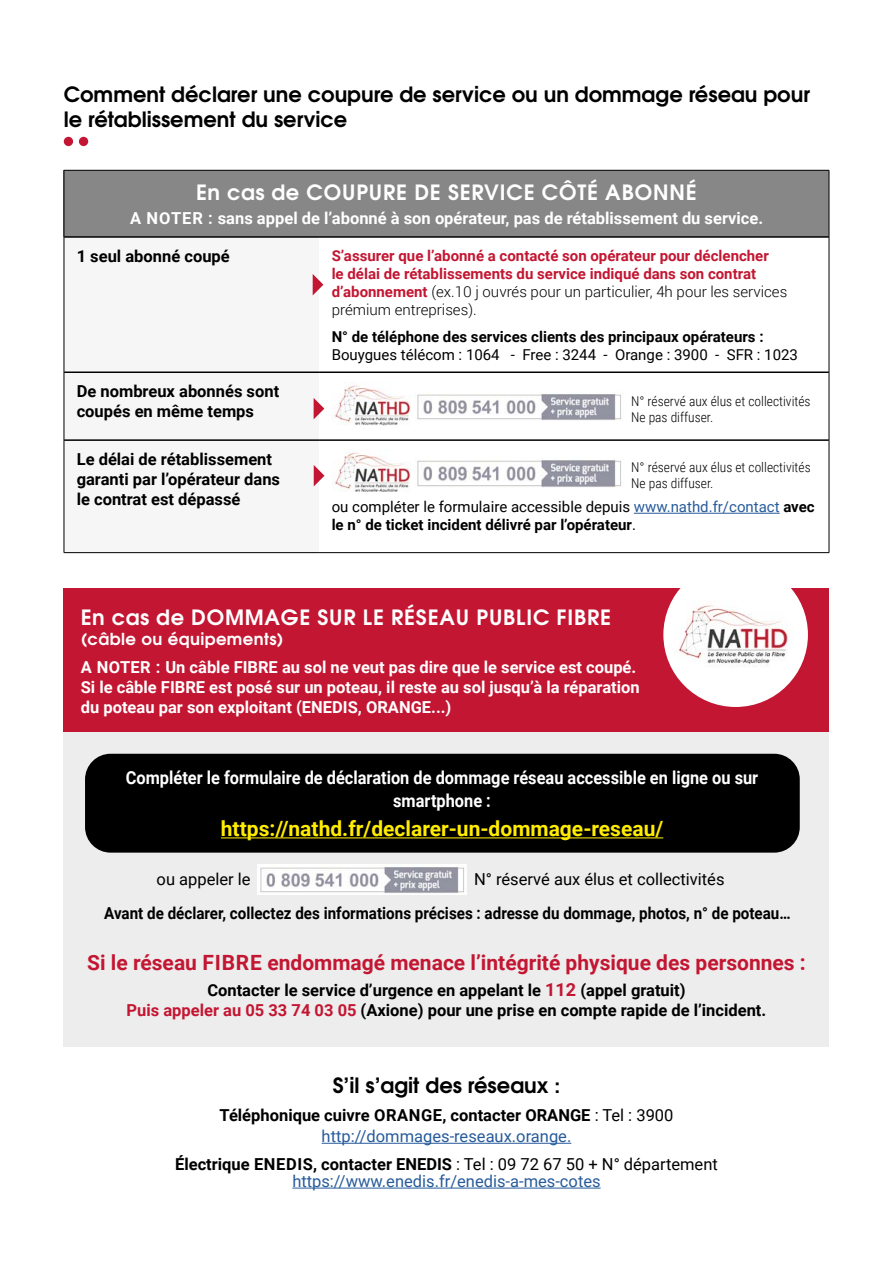
<style>
.page{position:relative;width:893px;height:1263px;background:#fff}
.page>*{position:absolute;margin:0;border:0;box-sizing:border-box;transform-origin:0 0}
.t1{font:700 21px/25.2px "Te X Gyre Adventor";color:#000}
.t2{font:700 21px "Te X Gyre Adventor";letter-spacing:.04em;color:#fff}
.t3{font:700 21px "Roboto";color:#c31632}
.t4{font:700 21px "Roboto";color:#ffed00}
.t5{font:700 18px/23.4px "Roboto";color:#fff;text-align:center;scale:.91 1}
.t6{font:700 16.5px/19.8px "Roboto";color:#000;text-align:center}
.t7{font:700 16.5px/19.8px "Roboto";color:#fff}
.t8{font:16.5px/16.5px "Roboto";color:#275b9b;text-align:center}
.t9{font:700 16.5px "Roboto";color:#000;scale:.92 1}
.t10{font:16.5px "Roboto";color:#000}
.t11{font:700 16.5px "Te X Gyre Adventor";letter-spacing:.025em;color:#fff}
.t12{font:700 15px/18px "Roboto";color:#c31632}
.t13{font:700 15px/18px "Roboto";color:#000}
.t14{font:15px "Roboto";color:#000}
.t15{font:300 13.5px/16.2px "Roboto Condensed";color:#000}
.s1{font-weight:300;color:#000}
.s2{font-weight:400}
.s3{font-weight:400;color:#275b9b}
.s4{font-size:18px;color:#c31632}
.s5{color:#c31632}
.s6{font-weight:700;color:#000}
.s7{color:#000}
</style>
<div class="page">
<div style="left:79px;top:137px;width:9px;height:9px;background:#c31632;border-radius:50%"></div>
<div style="left:64px;top:137px;width:9px;height:9px;background:#c31632;border-radius:50%"></div>
<div style="left:64px;top:588px;width:765px;height:144px;background:#c31632"></div>
<hr style="left:322px;top:1143px;width:249px;height:1px;background:#275b9b">
<hr style="left:292px;top:1188px;width:309px;height:1px;background:#275b9b">
<div style="left:663px;top:562px;width:145px;height:145px;background:#fff;border-radius:50%"></div>
<div style="left:64px;top:732px;width:765px;height:315px;background:#ededed"></div>
<div style="left:64px;top:170px;width:765px;height:67px;background:#878787"></div>
<hr style="left:64px;top:170px;width:255px;height:1px;background:#000">
<hr style="left:64px;top:170px;width:1px;height:67px;background:#000">
<hr style="left:319px;top:170px;width:510px;height:1px;background:#000">
<hr style="left:829px;top:170px;width:1px;height:67px;background:#000">
<hr style="left:64px;top:552px;width:255px;height:1px;background:#000">
<hr style="left:319px;top:552px;width:510px;height:1px;background:#000">
<hr style="left:64px;top:236px;width:255px;height:2px;background:#000">
<hr style="left:319px;top:236px;width:510px;height:2px;background:#000">
<hr style="left:64px;top:371px;width:255px;height:2px;background:#000">
<hr style="left:319px;top:371px;width:510px;height:2px;background:#000">
<hr style="left:64px;top:439px;width:255px;height:2px;background:#000">
<hr style="left:319px;top:439px;width:510px;height:2px;background:#000">
<hr style="left:64px;top:237px;width:1px;height:135px;background:#000">
<hr style="left:829px;top:237px;width:1px;height:135px;background:#000">
<hr style="left:64px;top:372px;width:1px;height:68px;background:#000">
<hr style="left:829px;top:372px;width:1px;height:68px;background:#000">
<hr style="left:64px;top:440px;width:1px;height:112px;background:#000">
<hr style="left:829px;top:440px;width:1px;height:112px;background:#000">
<hr style="left:634px;top:513px;width:146px;height:1px;background:#275b9b">
<svg style="left:313px;top:274px;width:10px;height:21px"></svg>
<img style="left:334px;top:385px;width:76px;height:40px">
<img style="left:417px;top:394px;width:204px;height:27px">
<svg style="left:314px;top:398px;width:10px;height:21px"></svg>
<img style="left:334px;top:449px;width:76px;height:43px">
<img style="left:417px;top:460px;width:204px;height:28px">
<svg style="left:314px;top:465px;width:10px;height:21px"></svg>
<img style="left:257px;top:864px;width:209px;height:31px">
<div style="left:85px;top:754px;width:715px;height:99px;background:#000;border-radius:26px"></div>
<hr style="left:221px;top:837px;width:442px;height:1px;background:#ffed00">
<img style="left:674px;top:605px;width:118px;height:62px">
<p class="t1" style="left:64px;top:80px;width:748px">Comment déclarer une coupure de service ou un dommage réseau pour le rétablissement du service</p>
<p class="t2" style="left:196px;top:174px;width:502px">En cas de COUPURE DE SERVICE CÔTÉ ABONNÉ</p>
<p class="t7" style="left:130px;top:208px;width:635px">A NOTER : sans appel de l’abonné à son opérateur, pas de rétablissement du service.</p>
<p class="t6" style="left:77px;top:246px;width:155px">1 seul abonné coupé</p>
<p class="t12" style="left:332px;top:246px;width:457px">S’assurer que l’abonné a contacté son opérateur pour déclencher<br>le délai de rétablissements du service indiqué dans son contrat d’abonnement <span class="s1">(ex.10 j ouvrés pour un particulier, 4h pour les services prémium entreprises).</span></p>
<p class="t13" style="left:332px;top:327px;width:433px">N° de téléphone des services clients des principaux opérateurs :</p>
<p class="t14" style="left:332px;top:344px;width:468px">Bouygues télécom : 1064 - Free : 3244 - Orange : 3900 - SFR : 1023</p>
<p class="t6" style="left:77px;top:381px;width:204px;text-align:left">De nombreux abonnés sont coupés en même temps</p>
<p class="t6" style="left:77px;top:449px;width:205px;text-align:left">Le délai de rétablissement garanti par l’opérateur dans le contrat est dépassé</p>
<p class="t15" style="left:631px;top:392px;width:181px">N° réservé aux élus et collectivités<br>Ne pas diffuser.</p>
<p class="t15" style="left:631px;top:459px;width:181px">N° réservé aux élus et collectivités<br>Ne pas diffuser.</p>
<p class="t13" style="left:332px;top:497px;width:485px"><span class="s2">ou compléter le formulaire accessible depuis</span> <span class="s3">www.nathd.fr/contact</span> avec le n° de ticket incident délivré par l’opérateur<span class="s2">.</span></p>
<p class="t2" style="left:81px;top:599px;width:532px">En cas de DOMMAGE SUR LE RÉSEAU PUBLIC FIBRE</p>
<p class="t11" style="left:81px;top:624px;width:204px">(câble ou équipements)</p>
<p class="t7" style="left:81px;top:657px;width:560px">A NOTER : Un câble FIBRE au sol ne veut pas dire que le service est coupé.<br>Si le câble FIBRE est posé sur un poteau, il reste au sol jusqu’à la réparation du poteau par son exploitant (ENEDIS, ORANGE...)</p>
<p class="t5" style="left:126px;top:765px;width:697px">Compléter le formulaire de déclaration de dommage réseau accessible en ligne ou sur smartphone :</p>
<p class="t4" style="left:221px;top:814px;width:444px">https://nathd.fr/declarer-un-dommage-reseau/</p>
<p class="t10" style="left:157px;top:868px;width:96px">ou appeler le</p>
<p class="t10" style="left:474px;top:868px;width:252px">N° réservé aux élus et collectivités</p>
<p class="t9" style="left:104px;top:901px;width:748px">Avant de déclarer, collectez des informations précises : adresse du dommage, photos, n° de poteau…</p>
<p class="t3" style="left:87px;top:948px;width:720px">Si le réseau FIBRE endommagé menace l’intégrité physique des personnes :</p>
<p class="t6" style="left:127px;top:979px;width:641px">Contacter le service d’urgence en appelant le <span class="s4">112</span> (appel gratuit)<br><span class="s5">Puis appeler au 05 33 74 03 05</span> (Axione) pour une prise en compte rapide de l’incident.</p>
<p class="t1" style="left:333px;top:1070px;width:229px">S’il s’agit des réseaux :</p>
<p class="t6" style="left:220px;top:1104px;width:455px;line-height:20.7px">Téléphonique cuivre ORANGE, contacter ORANGE <span class="s2">: Tel : 3900 </span><span class="s3">http://dommages-reseaux.orange.</span></p>
<p class="t8" style="left:175px;top:1155px;width:544px"><span class="s6">Électrique ENEDIS, contacter ENEDIS</span> <span class="s7">: Tel : 09 72 67 50 + N° département </span>https://www.enedis.fr/enedis-a-mes-cotes</p>
</div>
